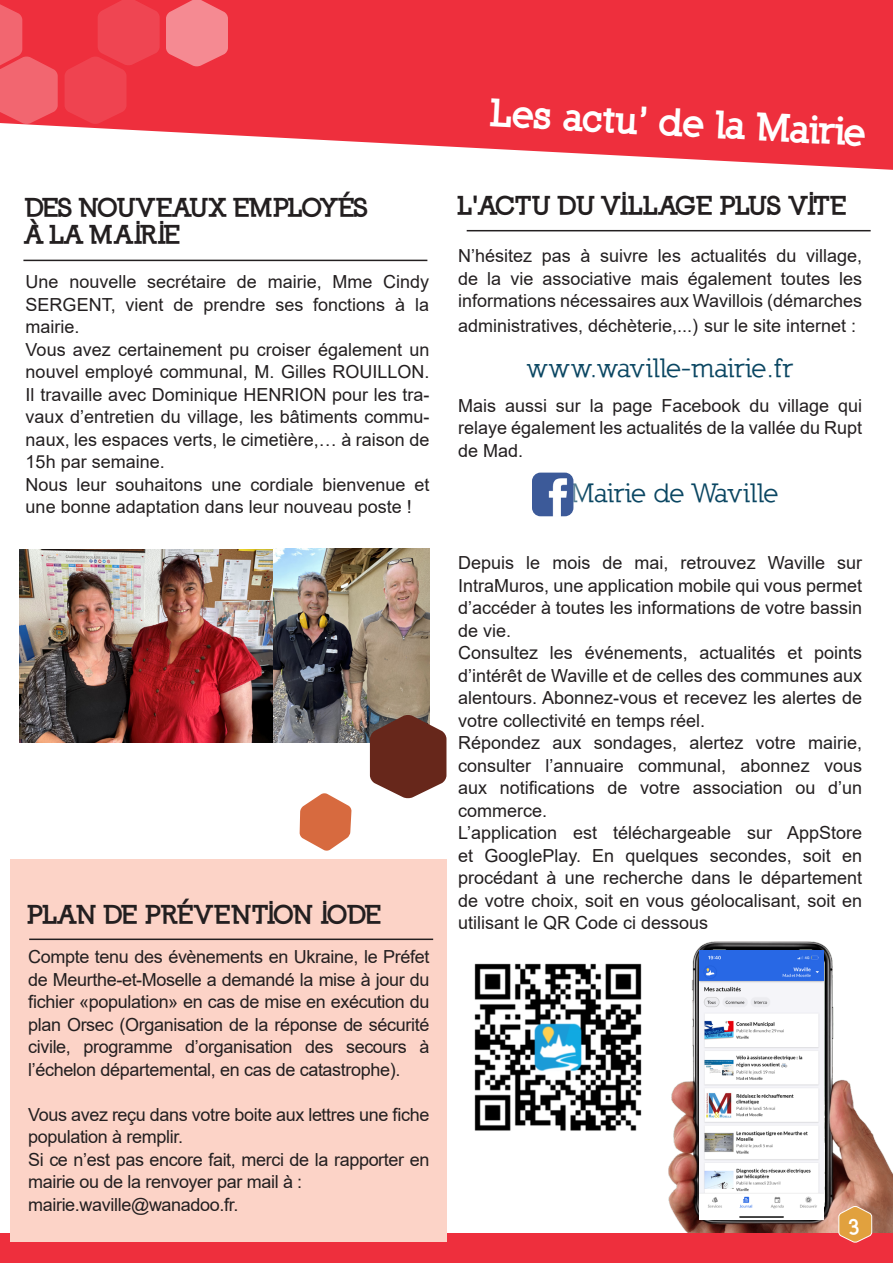
<style>
.page{position:relative;width:893px;height:1263px;background:#fff}
.page>*{position:absolute;margin:0;border:0;box-sizing:border-box;transform-origin:0 0}
.t1{font:900 37.5px "Nilland";color:#fff}
.t2{font:700 27px "Nilland";letter-spacing:-.01em;color:#0a4662}
.t3{font:900 25.5px "Nilland";letter-spacing:-.025em;color:#231f20}
.t4{font:900 25.5px "Nilland";letter-spacing:-.05em;color:#231f20}
.t5{font:900 25.5px "Nilland";letter-spacing:.02em;color:#231f20}
.t6{font:900 21px "Nilland";color:#fff}
.t7{font:18px/22.5px "Arial";color:#231f20;text-align:justify}
.t8{font:18px/22.5px "Arial";letter-spacing:-.02em;color:#231f20}
</style>
<div class="page">
<svg style="left:0;top:0;width:893px;height:170px;fill:#ee2f3d"></svg>
<img style="left:20px;top:548px;width:410px;height:194px">
<img style="left:668px;top:941px;width:225px;height:292px">
<div style="left:0;top:1233px;width:893px;height:30px;background:#ee2f3d"></div>
<img style="left:532px;top:473px;width:41px;height:43px">
<hr style="left:467px;top:230px;width:404px;height:1px;background:#231f20">
<svg style="left:166px;top:0;width:62px;height:67px;background:#f37780"></svg>
<svg style="left:65px;top:0;width:95px;height:124px;background:#ee3a48"></svg>
<svg style="left:0;top:1px;width:58px;height:123px;background:#f0505b"></svg>
<img style="left:699px;top:951px;width:125px;height:269px">
<svg style="left:838px;top:1206px;width:34px;height:37px"></svg>
<hr style="left:23px;top:260px;width:404px;height:1px;background:#231f20">
<img style="left:474px;top:963px;width:168px;height:168px">
<div style="left:10px;top:859px;width:436px;height:383px;background:#fcd3c7"></div>
<hr style="left:29px;top:938px;width:404px;height:2px;background:#231f20">
<svg style="left:370px;top:715px;width:76px;height:83px;background:#7a473e"></svg>
<svg style="left:300px;top:793px;width:52px;height:58px"></svg>
<p class="t4" style="left:26px;top:191px;width:345px">DES NOUVEAUX EMPLOYÉS</p>
<p class="t5" style="left:26px;top:218px;width:157px">À LA MAIRIE</p>
<p class="t7" style="left:26px;top:270px;width:405px">Une nouvelle secrétaire de mairie, Mme Cindy SERGENT, vient de prendre ses fonctions à la mairie.</p>
<p class="t7" style="left:26px;top:338px;width:405px">Vous avez certainement pu croiser également un nouvel employé communal, M. Gilles ROUILLON.<br>Il travaille avec Dominique HENRION pour les tra&shy;vaux d’entretien du village, les bâtiments commu&shy;naux, les espaces verts, le cimetière,… à raison de 15h par semaine.</p>
<p class="t7" style="left:26px;top:473px;width:405px">Nous leur souhaitons une cordiale bienvenue et une bonne adaptation dans leur nouveau poste !</p>
<p class="t3" style="left:28px;top:898px;width:356px">PLAN DE PRÉVENTION IODE</p>
<p class="t7" style="left:28px;top:945px;width:403px">Compte tenu des évènements en Ukraine, le Préfet de Meurthe-et-Moselle a demandé la mise à jour du fichier «population» en cas de mise en exécution du plan Orsec (Organisation de la réponse de sécurité civile, programme d’organisation des secours à l’échelon départemental, en cas de catastrophe).</p>
<p class="t8" style="left:28px;top:1103px;width:403px">Vous avez reçu dans votre boite aux lettres une fiche population à remplir.</p>
<p class="t8" style="left:28px;top:1148px;width:403px">Si ce n’est pas encore fait, merci de la rapporter en mairie ou de la renvoyer par mail à :</p>
<p class="t8" style="left:28px;top:1193px;width:212px">mairie.waville@wanadoo.fr.</p>
<p class="t1" style="left:493px;top:89px;width:378px;rotate:3deg">Les actu’ de la Mairie</p>
<p class="t3" style="left:458px;top:190px;width:391px">L'ACTU DU VILLAGE PLUS VITE</p>
<p class="t7" style="left:458px;top:244px;width:405px">N’hésitez pas à suivre les actualités du village, de la vie associative mais également toutes les informations nécessaires aux Wavillois (démarches</p>
<p class="t7" style="left:458px;top:315px;width:399px">administratives, déchèterie,...) sur le site internet :</p>
<p class="t2" style="left:527px;top:352px;width:268px">www.waville-mairie.fr</p>
<p class="t7" style="left:458px;top:394px;width:405px">Mais aussi sur la page Facebook du village qui relaye également les actualités de la vallée du Rupt de Mad.</p>
<p class="t2" style="left:571px;top:477px;width:209px">Mairie de Waville</p>
<p class="t7" style="left:458px;top:552px;width:405px">Depuis le mois de mai, retrouvez Waville sur IntraMuros, une application mobile qui vous permet d’accéder à toutes les informations de votre bassin de vie.</p>
<p class="t7" style="left:458px;top:642px;width:405px">Consultez les événements, actualités et points d’intérêt de Waville et de celles des communes aux alentours. Abonnez-vous et recevez les alertes de votre collectivité en temps réel.</p>
<p class="t7" style="left:458px;top:732px;width:405px">Répondez aux sondages, alertez votre mairie, consulter l’annuaire communal, abonnez vous aux notifications de votre association ou d’un commerce.</p>
<p class="t7" style="left:458px;top:822px;width:405px">L’application est téléchargeable sur AppStore et GooglePlay. En quelques secondes, soit en procédant à une recherche dans le département de votre choix, soit en vous géolocalisant, soit en utilisant le QR Code ci dessous</p>
<p class="t6" style="left:848px;top:1214px;width:14px">3</p>
</div>
